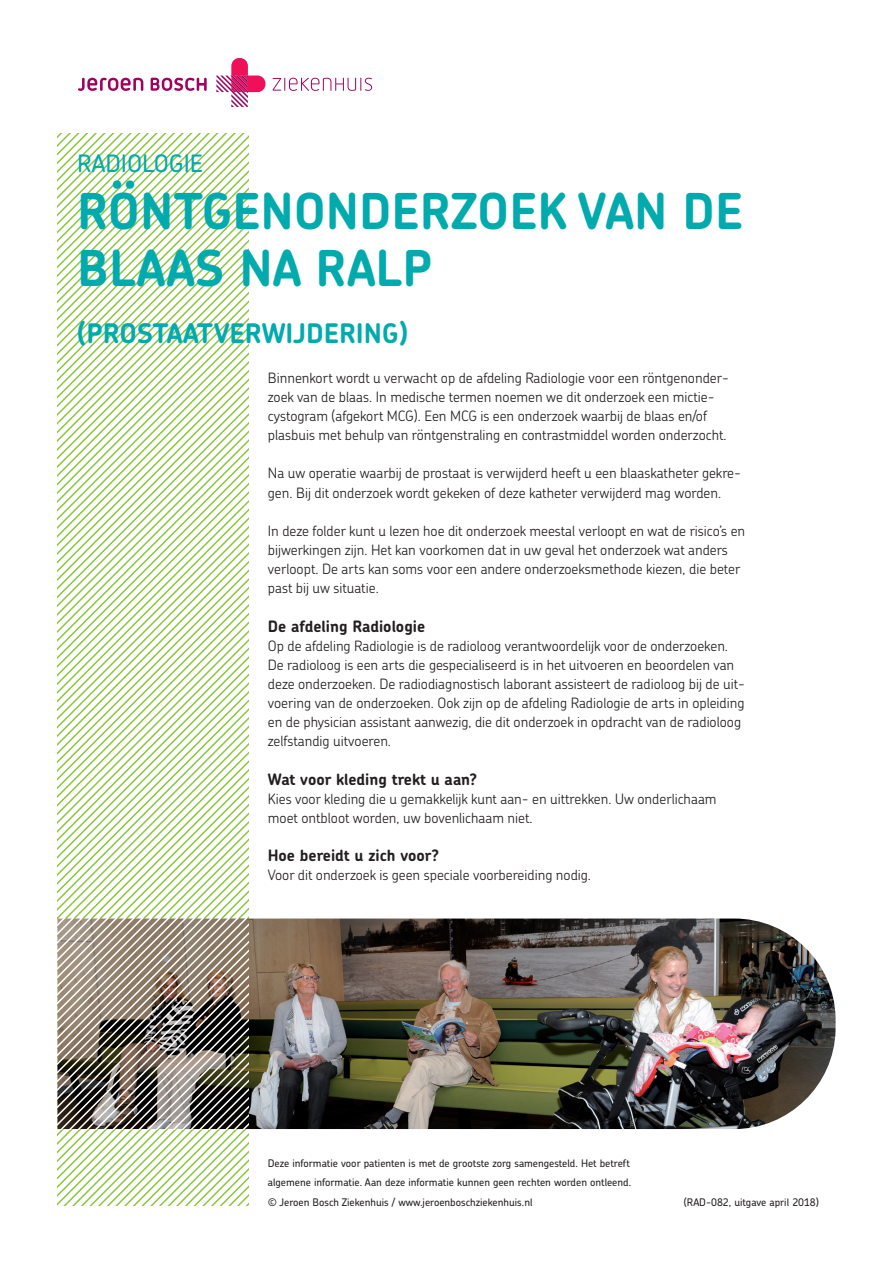
<style>
.page{position:relative;width:893px;height:1263px;background:#fff}
.page>*{position:absolute;margin:0;border:0;box-sizing:border-box;transform-origin:0 0}
.t1{font:700 49.5px/57px "Chevin";color:#00aaad}
.t2{font:700 27px "Chevin";color:#00aaad}
.t3{font:500 24px "Chevin";color:#00aaad}
.t4{font:700 15.75px "Chevin";color:#231f20}
.t5{font:300 14.25px/19.2px "Chevin";color:#231f20}
.t6{font:500 10.5px/19.2px "Chevin";color:#231f20}
</style>
<div class="page">
<svg style="left:57px;top:134px;width:192px;height:238px"></svg>
<svg style="left:216px;top:58px;width:49px;height:49px"></svg>
<svg style="left:273px;top:78px;width:99px;height:13px"></svg>
<svg style="left:151px;top:78px;width:56px;height:13px"></svg>
<svg style="left:78px;top:78px;width:65px;height:13px"></svg>
<img style="left:249px;top:918px;width:586px;height:211px">
<svg style="left:57px;top:372px;width:192px;height:833px"></svg>
<h3 class="t3" style="left:77px;top:148px;width:127px">Radiologie</h3>
<h1 class="t1" style="left:77px;top:182px;width:667px">röntgenonderzoek van de blaas na RALP</h1>
<h2 class="t2" style="left:77px;top:316px;width:332px">(prostaatverwijdering)</h2>
<p class="t5" style="left:268px;top:368px;width:463px">Binnenkort wordt u verwacht op de afdeling Radiologie voor een röntgenonder&shy;zoek van de blaas. In medische termen noemen we dit onderzoek een mictie&shy;cystogram (afgekort MCG). Een MCG is een onderzoek waarbij de blaas en/of plasbuis met behulp van röntgenstraling en contrastmiddel worden onderzocht.</p>
<p class="t5" style="left:268px;top:463px;width:475px">Na uw operatie waarbij de prostaat is verwijderd heeft u een blaaskatheter gekre&shy;gen. Bij dit onderzoek wordt gekeken of deze katheter verwijderd mag worden.</p>
<p class="t5" style="left:268px;top:521px;width:479px">In deze folder kunt u lezen hoe dit onderzoek meestal verloopt en wat de risico’s en bijwerkingen zijn. Het kan voorkomen dat in uw geval het onderzoek wat anders verloopt. De arts kan soms voor een andere onderzoeksmethode kiezen, die beter past bij uw situatie.</p>
<p class="t4" style="left:268px;top:615px;width:159px">De afdeling Radiologie</p>
<p class="t5" style="left:268px;top:636px;width:479px">Op de afdeling Radiologie is de radioloog verantwoordelijk voor de onderzoeken.<br>De radioloog is een arts die gespecialiseerd is in het uitvoeren en beoordelen van deze onderzoeken. De radiodiagnostisch laborant assisteert de radioloog bij de uit&shy;voering van de onderzoeken. Ook zijn op de afdeling Radiologie de arts in opleiding en de physician assistant aanwezig, die dit onderzoek in opdracht van de radioloog zelfstandig uitvoeren.</p>
<p class="t4" style="left:268px;top:768px;width:211px">Wat voor kleding trekt u aan?</p>
<p class="t5" style="left:268px;top:789px;width:450px">Kies voor kleding die u gemakkelijk kunt aan- en uittrekken. Uw onderlichaam moet ontbloot worden, uw bovenlichaam niet.</p>
<p class="t4" style="left:268px;top:845px;width:173px">Hoe bereidt u zich voor?</p>
<p class="t5" style="left:268px;top:865px;width:325px">Voor dit onderzoek is geen speciale voorbereiding nodig.</p>
<p class="t6" style="left:268px;top:1154px;width:365px">Deze informatie voor patienten is met de grootste zorg samengesteld. Het betreft algemene informatie. Aan deze informatie kunnen geen rechten worden ontleend. © Jeroen Bosch Ziekenhuis / www.jeroenboschziekenhuis.nl</p>
<p class="t6" style="left:684px;top:1192px;width:137px">(RAD -082, uitgave april 2018)</p>
</div>
